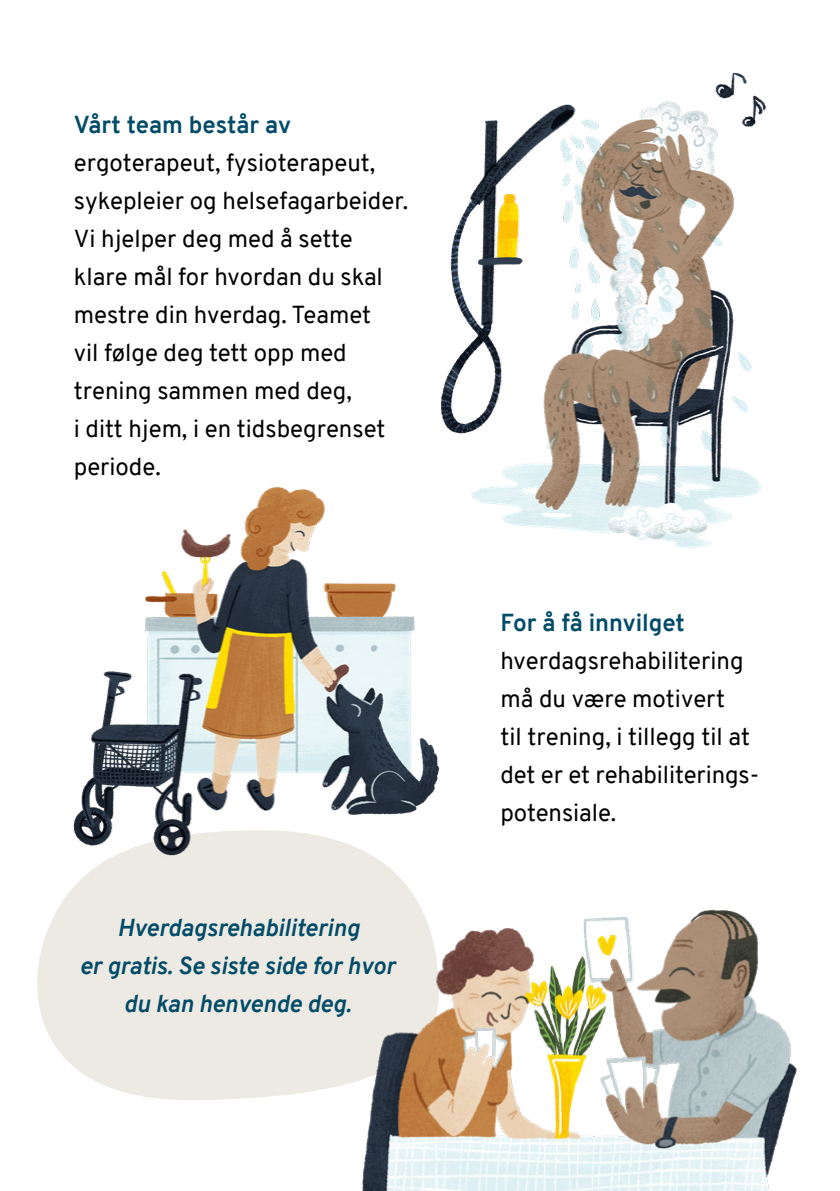
<style>
.page{position:relative;width:840px;height:1191px;background:#fff}
.page>*{position:absolute;margin:0;border:0;box-sizing:border-box;transform-origin:0 0}
.t1{font:24px/38px "Overpass";color:#000}
.t2{font:italic 700 24px/38px "Overpass";color:#004b67;text-align:center}
.t3{font:700 24px "Overpass";color:#004b67}
</style>
<div class="page">
<img style="left:441px;top:72px;width:325px;height:476px">
<svg style="left:37px;top:873px;width:382px;height:227px;background:#eeeae5"></svg>
<img style="left:315px;top:904px;width:482px;height:287px">
<img style="left:73px;top:469px;width:379px;height:404px">
<p class="t3" style="left:74px;top:107px;width:218px">Vårt team består av</p>
<p class="t1" style="left:74px;top:144px;width:336px">ergoterapeut, fysioterapeut, sykepleier og helsefagarbeider.<br>Vi hjelper deg med å sette klare mål for hvordan du skal mestre din hverdag. Teamet<br>vil følge deg tett opp med trening sammen med deg,<br>i ditt hjem, i en tidsbegrenset periode.</p>
<p class="t2" style="left:80px;top:909px;width:317px">Hverdagsrehabilitering<br>er gratis. Se siste side for hvor du kan henvende deg.</p>
<p class="t3" style="left:500px;top:605px;width:186px">For å få innvilget</p>
<p class="t1" style="left:500px;top:641px;width:260px">hverdagsrehabilitering må du være motivert<br>til trening, i tillegg til at det er et rehabiliterings&shy;potensiale.</p>
</div>
